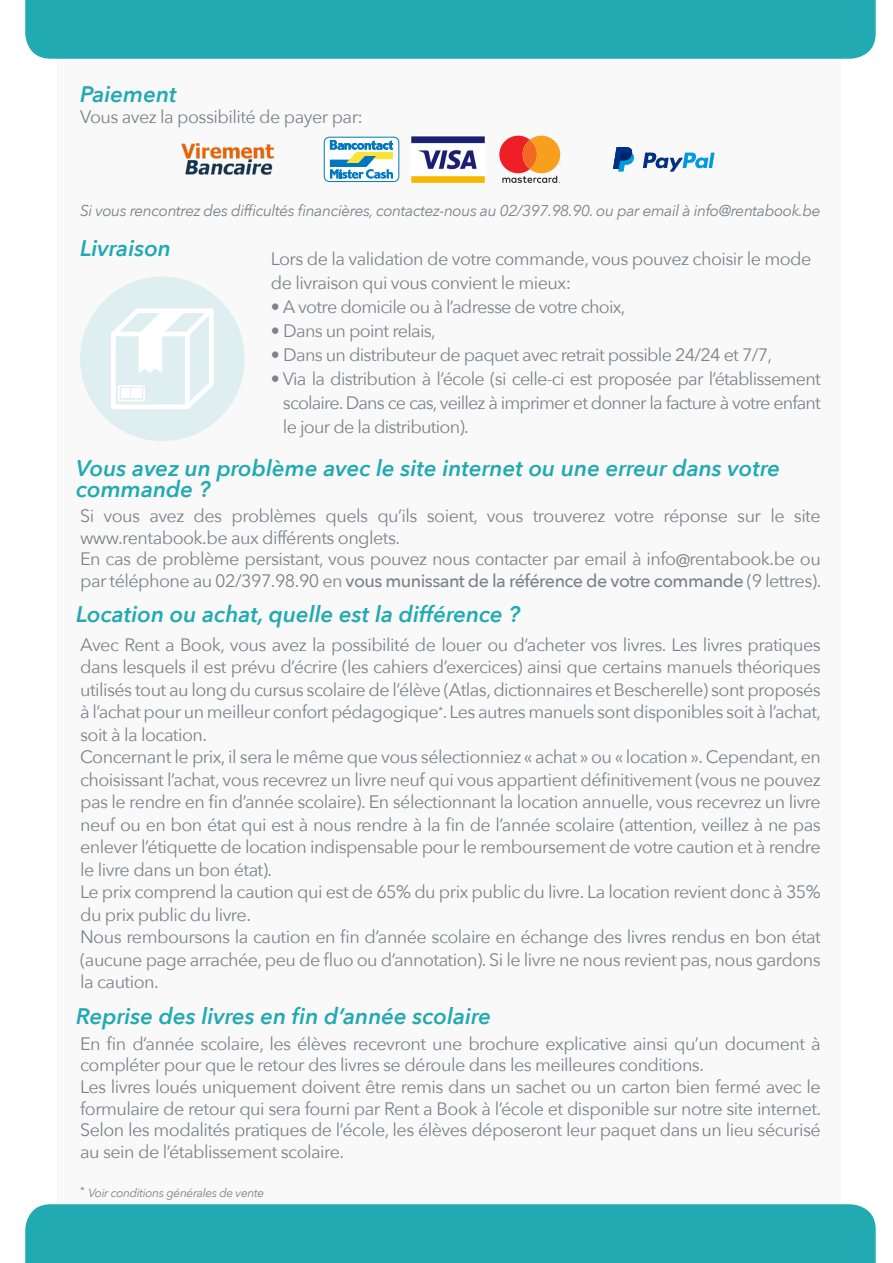
<style>
.page{position:relative;width:893px;height:1263px;background:#fff}
.page>*{position:absolute;margin:0;border:0;box-sizing:border-box;transform-origin:0 0}
.t1{font:italic 600 22.5px/21px "Avenir Next";color:#21aab2}
.t2{font:18px/22.5px "Avenir Next";letter-spacing:-.03em;color:#808285}
.t3{font:italic 15.6px "Avenir Next";letter-spacing:-.03em;color:#808285}
.t4{font:italic 12px "Avenir Next";letter-spacing:-.03em;color:#808285}
.s1{font-weight:500}
</style>
<div class="page">
<div style="left:80px;top:276px;width:165px;height:165px;background:#dfeef0;border-radius:50%"></div>
<svg style="left:111px;top:308px;width:103px;height:101px"></svg>
<div style="left:25px;top:0;width:851px;height:59px;background:#21aab2"></div>
<div style="left:25px;top:1204px;width:851px;height:59px;background:#21aab2"></div>
<svg style="left:643px;top:153px;width:71px;height:19px"></svg>
<svg style="left:613px;top:147px;width:21px;height:25px"></svg>
<div style="left:324px;top:137px;width:75px;height:45px;border:1px solid #0078bf;border-radius:5px"></div>
<svg style="left:330px;top:140px;width:63px;height:39px"></svg>
<svg style="left:499px;top:136px;width:61px;height:47px"></svg>
<img style="left:411px;top:136px;width:74px;height:47px">
<img style="left:181px;top:143px;width:93px;height:32px">
<p class="t1" style="left:80px;top:83px;width:98px">Paiement</p>
<p class="t2" style="left:80px;top:105px;width:284px">Vous avez la possibilité de payer par:</p>
<p class="t3" style="left:80px;top:197px;width:742px">Si vous rencontrez des difficultés financières, contactez-nous au 02/397.98.90. ou par email à info@rentabook.be</p>
<p class="t1" style="left:80px;top:237px;width:93px">Livraison</p>
<p class="t2" style="left:271px;top:246px;width:542px;line-height:24px">Lors de la validation de votre commande, vous pouvez choisir le mode de livraison qui vous convient le mieux:</p>
<p class="t2" style="left:271px;top:295px;width:356px">• A votre domicile ou à l’adresse de votre choix,</p>
<p class="t2" style="left:271px;top:319px;width:166px">• Dans un point relais,</p>
<p class="t2" style="left:271px;top:343px;width:503px">• Dans un distributeur de paquet avec retrait possible 24/24 et 7/7,</p>
<p class="t2" style="left:283px;top:366px;width:539px;line-height:24px;text-align:justify;text-indent:-12px">• Via la distribution à l’école (si celle-ci est proposée par l’établissement scolaire. Dans ce cas, veillez à imprimer et donner la facture à votre enfant le jour de la distribution).</p>
<p class="t1" style="left:76px;top:457px;width:706px">Vous avez un problème avec le site internet ou une erreur dans votre commande ?</p>
<p class="t2" style="left:80px;top:504px;width:742px;line-height:21.6px">Si vous avez des problèmes quels qu’ils soient, vous trouverez votre réponse sur le site www.rentabook.be aux différents onglets.</p>
<p class="t2" style="left:80px;top:547px;width:743px;line-height:21.6px">En cas de problème persistant, vous pouvez nous contacter par email à info@rentabook.be ou par téléphone au 02/397.98.90 en <span class="s1">vous munissant de la référence de votre commande</span> (9 lettres).</p>
<p class="t1" style="left:76px;top:603px;width:446px">Location ou achat, quelle est la différence ?</p>
<p class="t2" style="left:80px;top:632px;width:743px;text-align:justify">Avec Rent a Book, vous avez la possibilité de louer ou d’acheter vos livres. Les livres pratiques dans lesquels il est prévu d’écrire (les cahiers d’exercices) ainsi que certains manuels théoriques utilisés tout au long du cursus scolaire de l’élève (Atlas, dictionnaires et Bescherelle) sont proposés à l’achat pour un meilleur confort pédagogique<sup>*</sup>. Les autres manuels sont disponibles soit à l’achat, soit à la location.</p>
<p class="t2" style="left:80px;top:745px;width:742px;text-align:justify">Concernant le prix, il sera le même que vous sélectionniez « achat » ou « location ». Cependant, en choisissant l’achat, vous recevrez un livre neuf qui vous appartient définitivement (vous ne pouvez pas le rendre en fin d’année scolaire). En sélectionnant la location annuelle, vous recevrez un livre neuf ou en bon état qui est à nous rendre à la fin de l’année scolaire (attention, veillez à ne pas enlever l’étiquette de location indispensable pour le remboursement de votre caution et à rendre le livre dans un bon état).</p>
<p class="t2" style="left:80px;top:880px;width:742px">Le prix comprend la caution qui est de 65% du prix public du livre. La location revient donc à 35% du prix public du livre.</p>
<p class="t2" style="left:80px;top:925px;width:742px;text-align:justify">Nous remboursons la caution en fin d’année scolaire en échange des livres rendus en bon état (aucune page arrachée, peu de fluo ou d’annotation). Si le livre ne nous revient pas, nous gardons la caution.</p>
<p class="t1" style="left:76px;top:1005px;width:417px">Reprise des livres en fin d’année scolaire</p>
<p class="t2" style="left:80px;top:1032px;width:742px;line-height:21.6px">En fin d’année scolaire, les élèves recevront une brochure explicative ainsi qu’un document à compléter pour que le retour des livres se déroule dans les meilleures conditions.</p>
<p class="t2" style="left:80px;top:1075px;width:743px;line-height:21.6px;text-align:justify">Les livres loués uniquement doivent être remis dans un sachet ou un carton bien fermé avec le formulaire de retour qui sera fourni par Rent a Book à l’école et disponible sur notre site internet.<br>Selon les modalités pratiques de l’école, les élèves déposeront leur paquet dans un lieu sécurisé au sein de l’établissement scolaire.</p>
<p class="t4" style="left:80px;top:1182px;width:186px"><sup>*</sup> Voir conditions générales de vente</p>
</div>
